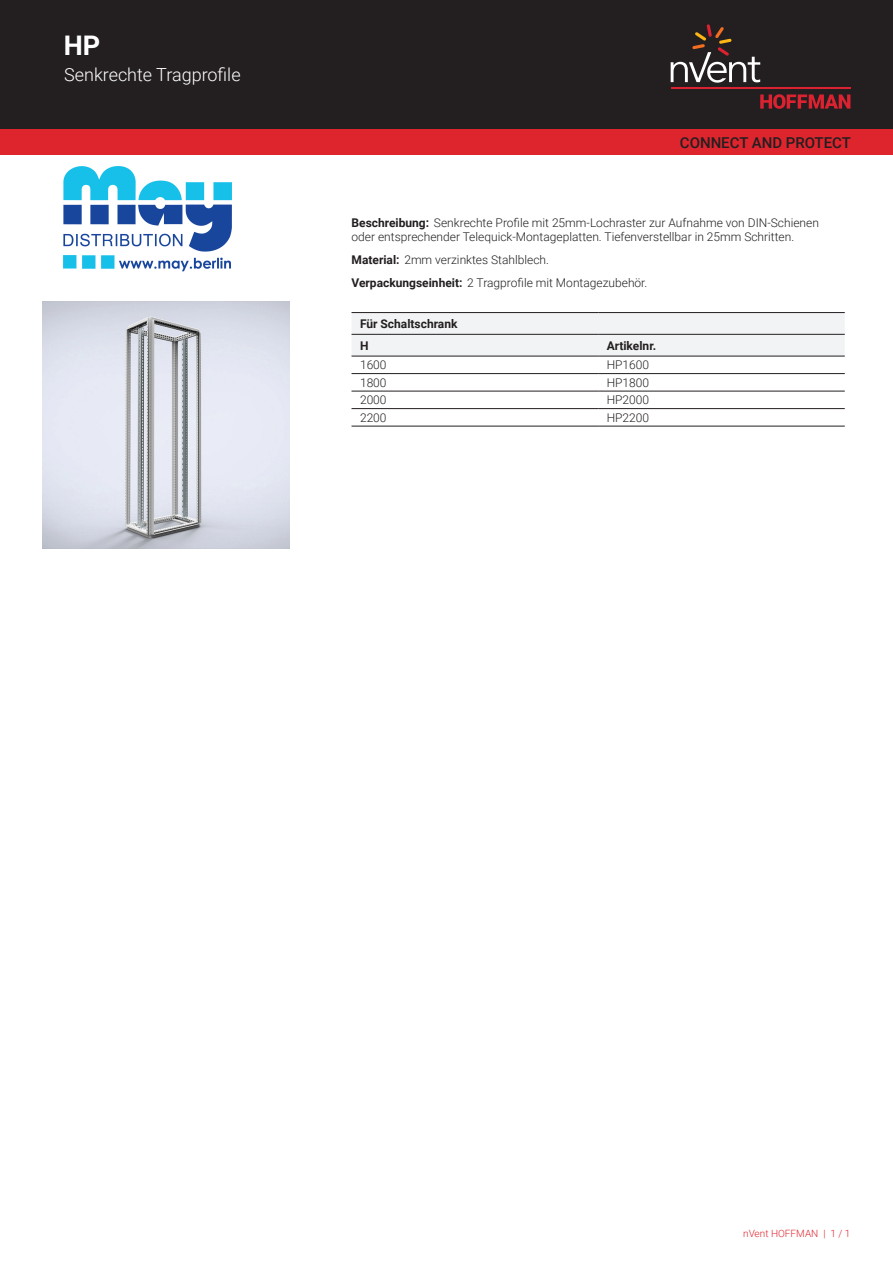
<style>
.page{position:relative;width:893px;height:1263px;background:#fff}
.page>*{position:absolute;margin:0;border:0;box-sizing:border-box;transform-origin:0 0}
.t1{font:700 27px "Roboto";color:#fff}
.t2{font:300 18px "Roboto";color:#fff}
.t3{font:500 15px "Roboto";color:#231f20}
.t4{font:300 12px/14.4px "Roboto";color:#231f20}
.t5{font:700 12px/21.8px "Roboto";color:#231f20}
.t6{font:300 10.05px "Roboto";color:#de252e}
.s1{font-weight:700}
</style>
<div class="page">
<div style="left:0;top:0;width:893px;height:129px;background:#231f20"></div>
<svg style="left:760px;top:94px;width:90px;height:15px"></svg>
<hr style="left:671px;top:88px;width:179px;height:1px;background:#db2230">
<svg style="left:671px;top:24px;width:89px;height:59px"></svg>
<div style="left:0;top:129px;width:893px;height:26px;background:#de252e"></div>
<svg style="left:351px;top:313px;width:494px;height:43px"></svg>
<hr style="left:351px;top:312px;width:247px;height:1px;background:#231f20">
<hr style="left:598px;top:312px;width:247px;height:1px;background:#231f20">
<hr style="left:351px;top:373px;width:247px;height:1px;background:#231f20">
<hr style="left:598px;top:373px;width:247px;height:1px;background:#231f20">
<hr style="left:351px;top:391px;width:247px;height:1px;background:#231f20">
<hr style="left:598px;top:391px;width:247px;height:1px;background:#231f20">
<hr style="left:351px;top:408px;width:247px;height:1px;background:#231f20">
<hr style="left:598px;top:408px;width:247px;height:1px;background:#231f20">
<hr style="left:351px;top:426px;width:247px;height:1px;background:#231f20">
<hr style="left:598px;top:426px;width:247px;height:1px;background:#231f20">
<hr style="left:351px;top:334px;width:247px;height:1px;background:#231f20">
<hr style="left:598px;top:334px;width:247px;height:1px;background:#231f20">
<hr style="left:351px;top:356px;width:247px;height:1px;background:#231f20">
<hr style="left:598px;top:356px;width:247px;height:1px;background:#231f20">
<img style="left:43px;top:302px;width:246px;height:246px">
<img style="left:64px;top:167px;width:168px;height:105px">
<h1 class="t1" style="left:64px;top:27px;width:38px">HP</h1>
<h2 class="t2" style="left:64px;top:62px;width:178px">Senkrechte Tragprofile</h2>
<p class="t3" style="left:680px;top:132px;width:173px">CONNECT AND PROTECT</p>
<p class="t4" style="left:351px;top:215px;width:469px"><span class="s1">Beschreibung:</span> Senkrechte Profile mit 25mm-Lochraster zur Aufnahme von DIN-Schienen oder entsprechender Telequick-Montageplatten. Tiefenverstellbar in 25mm Schritten.</p>
<p class="t4" style="left:351px;top:248px;width:297px;line-height:23px"><span class="s1">Material:</span> 2mm verzinktes Stahlblech.<br><span class="s1">Verpackungseinheit:</span> 2 Tragprofile mit Montagezubehör.</p>
<p class="t5" style="left:360px;top:312px;width:99px">Für Schaltschrank<br>H</p>
<p class="t5" style="left:607px;top:334px;width:51px">Artikelnr.</p>
<p class="t4" style="left:360px;top:357px;width:28px">1600</p>
<p class="t4" style="left:607px;top:357px;width:44px">HP1600</p>
<p class="t4" style="left:360px;top:375px;width:28px">1800</p>
<p class="t4" style="left:607px;top:375px;width:44px">HP1800</p>
<p class="t4" style="left:360px;top:392px;width:28px">2000</p>
<p class="t4" style="left:607px;top:392px;width:44px">HP2000</p>
<p class="t4" style="left:360px;top:410px;width:28px">2200</p>
<p class="t4" style="left:607px;top:410px;width:44px">HP2200</p>
<p class="t6" style="left:743px;top:1226px;width:109px">nVent HOFFMAN | 1 / 1</p>
</div>
